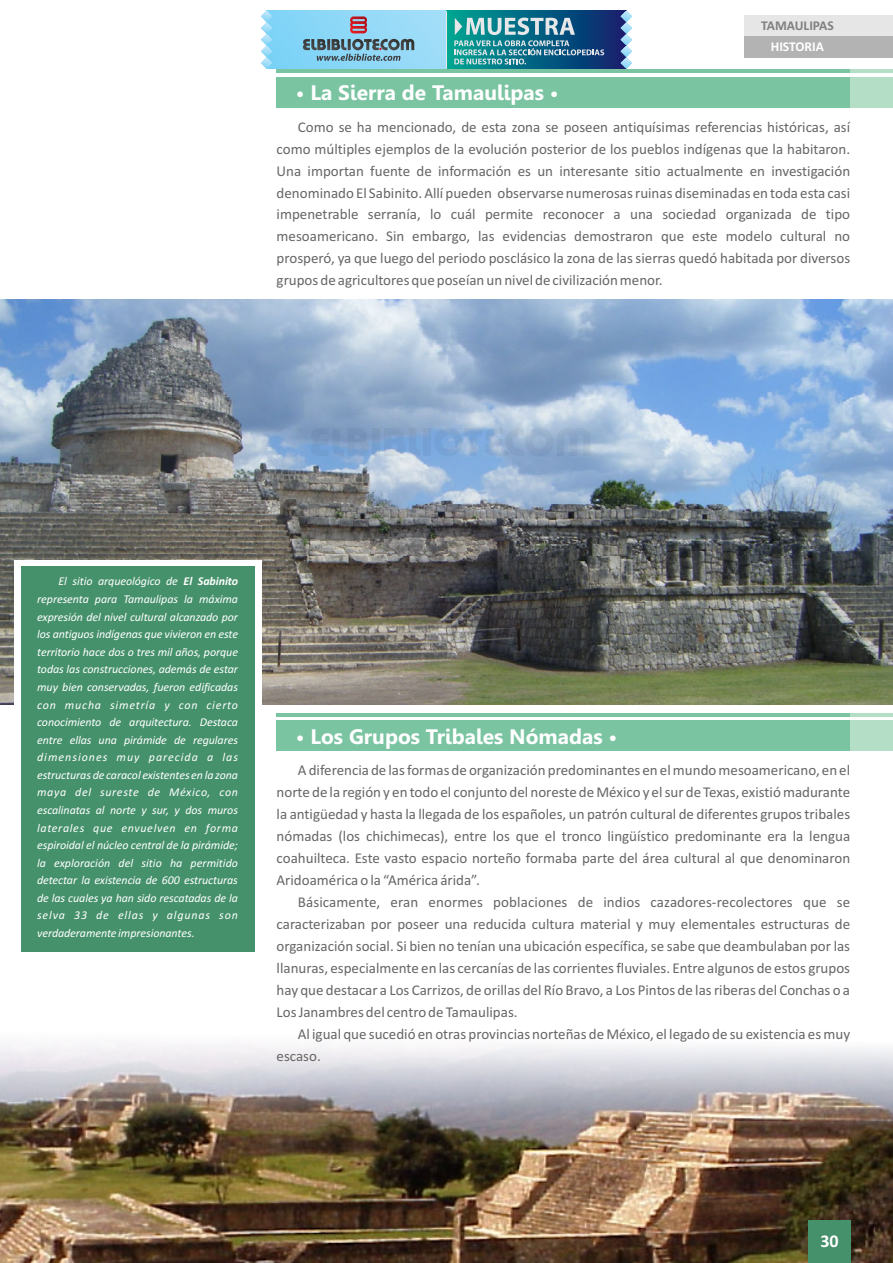
<style>
.page{position:relative;width:893px;height:1263px;background:#fff}
.page>*{position:absolute;margin:0;border:0;box-sizing:border-box;transform-origin:0 0}
.t1{font:700 21px "Gisha";color:#fff}
.t2{font:700 18px "Calibri";color:#fff}
.t3{font:15px/21.9px "Calibri";color:#666;text-align:justify}
.t4{font:700 13.5px "Calibri";color:#808080}
.t5{font:700 13.5px "Calibri";color:#fff}
.t6{font:italic 12px/17.5px "Calibri";letter-spacing:-.005em;color:#fff;text-align:justify}
.s1{font-weight:700}
</style>
<div class="page">
<img style="left:0;top:1043px;width:893px;height:220px">
<div style="left:808px;top:1220px;width:42px;height:43px;background:#45916b"></div>
<div style="left:744px;top:15px;width:149px;height:21px;background:#e6e6e6"></div>
<div style="left:744px;top:36px;width:149px;height:22px;background:#b3b3b3"></div>
<div style="left:276px;top:77px;width:574px;height:31px;background:#7ac4a1"></div>
<hr style="left:276px;top:69px;width:574px;height:4px;background:#7ac4a1">
<div style="left:850px;top:77px;width:43px;height:31px;background:#b5dec7"></div>
<hr style="left:850px;top:69px;width:43px;height:4px;background:#b5dec7">
<img style="left:0;top:299px;width:893px;height:405px">
<div style="left:15px;top:560px;width:247px;height:397px;background:#fff"></div>
<div style="left:21px;top:566px;width:234px;height:386px;background:#45916b"></div>
<div style="left:276px;top:720px;width:574px;height:31px;background:#7ac4a1"></div>
<hr style="left:276px;top:713px;width:574px;height:4px;background:#7ac4a1">
<div style="left:850px;top:720px;width:43px;height:31px;background:#b5dec7"></div>
<hr style="left:850px;top:713px;width:43px;height:4px;background:#b5dec7">
<svg style="left:272px;top:10px;width:174px;height:59px;background:#8fd8f7"></svg>
<svg style="left:308px;top:428px;width:64px;height:28px;background:#799bc5"></svg>
<svg style="left:372px;top:428px;width:8px;height:28px"></svg>
<svg style="left:384px;top:428px;width:36px;height:28px"></svg>
<svg style="left:423px;top:428px;width:8px;height:28px"></svg>
<svg style="left:434px;top:428px;width:157px;height:28px;background:#8eacd1"></svg>
<svg style="left:446px;top:10px;width:175px;height:59px;background:#095c7f"></svg>
<svg style="left:261px;top:10px;width:11px;height:59px"></svg>
<svg style="left:621px;top:10px;width:11px;height:59px"></svg>
<svg style="left:350px;top:16px;width:17px;height:17px"></svg>
<svg style="left:302px;top:39px;width:112px;height:22px;background:#6d98ac"></svg>
<svg style="left:454px;top:18px;width:150px;height:46px;background:#42889e"></svg>
<hr style="left:446px;top:11px;width:1px;height:58px;background:#e6e7e9">
<p class="t4" style="left:761px;top:20px;width:74px">TAMAULIPAS</p>
<p class="t5" style="left:771px;top:41px;width:55px">HISTORIA</p>
<h1 class="t1" style="left:296px;top:84px;width:264px">• La Sierra de Tamaulipas •</h1>
<p class="t3" style="left:277px;top:117px;width:575px;text-indent:21px">Como se ha mencionado, de esta zona se poseen antiquísimas referencias históricas, así como múltiples ejemplos de la evolución posterior de los pueblos indígenas que la habitaron.<br>Una importan fuente de información es un interesante sitio actualmente en investigación denominado El Sabinito. Allí pueden observarse numerosas ruinas diseminadas en toda esta casi impenetrable serranía, lo cuál permite reconocer a una sociedad organizada de tipo mesoamericano. Sin embargo, las evidencias demostraron que este modelo cultural no prosperó, ya que luego del periodo posclásico la zona de las sierras quedó habitada por diversos grupos de agricultores que poseían un nivel de civilización menor.</p>
<p class="t6" style="left:37px;top:574px;width:203px;text-indent:21px">El sitio arqueológico de <span class="s1">El Sabinito </span>representa para Tamaulipas la máxima expresión del nivel cultural alcanzado por los antiguos indígenas que vivieron en este territorio hace dos o tres mil años, porque todas las construcciones, además de estar muy bien conservadas, fueron edificadas con mucha simetría y con cierto conocimiento de arquitectura. Destaca entre ellas una pirámide de regulares dimensiones muy parecida a las estructuras de caracol existentes en la zona maya del sureste de México, con escalinatas al norte y sur, y dos muros laterales que envuelven en forma espiroidal el núcleo central de la pirámide; la exploración del sitio ha permitido detectar la existencia de 600 estructuras de las cuales ya han sido rescatadas de la selva 33 de ellas y algunas son verdaderamente impresionantes.</p>
<h1 class="t1" style="left:296px;top:728px;width:323px">• Los Grupos Tribales Nómadas •</h1>
<p class="t3" style="left:277px;top:760px;width:575px;text-indent:21px">A diferencia de las formas de organización predominantes en el mundo mesoamericano, en el norte de la región y en todo el conjunto del noreste de México y el sur de Texas, existió madurante la antigüedad y hasta la llegada de los españoles, un patrón cultural de diferentes grupos tribales nómadas (los chichimecas), entre los que el tronco lingüístico predominante era la lengua coahuilteca. Este vasto espacio norteño formaba parte del área cultural al que denominaron Aridoamérica o la “América árida”.</p>
<p class="t3" style="left:277px;top:892px;width:575px;text-indent:21px">Básicamente, eran enormes poblaciones de indios cazadores-recolectores que se caracterizaban por poseer una reducida cultura material y muy elementales estructuras de organización social. Si bien no tenían una ubicación específica, se sabe que deambulaban por las llanuras, especialmente en las cercanías de las corrientes fluviales. Entre algunos de estos grupos hay que destacar a Los Carrizos, de orillas del Río Bravo, a Los Pintos de las riberas del Conchas o a Los Janambres del centro de Tamaulipas.</p>
<p class="t3" style="left:277px;top:1024px;width:575px;text-indent:21px">Al igual que sucedió en otras provincias norteñas de México, el legado de su existencia es muy escaso.</p>
<p class="t2" style="left:820px;top:1234px;width:20px">30</p>
</div>
